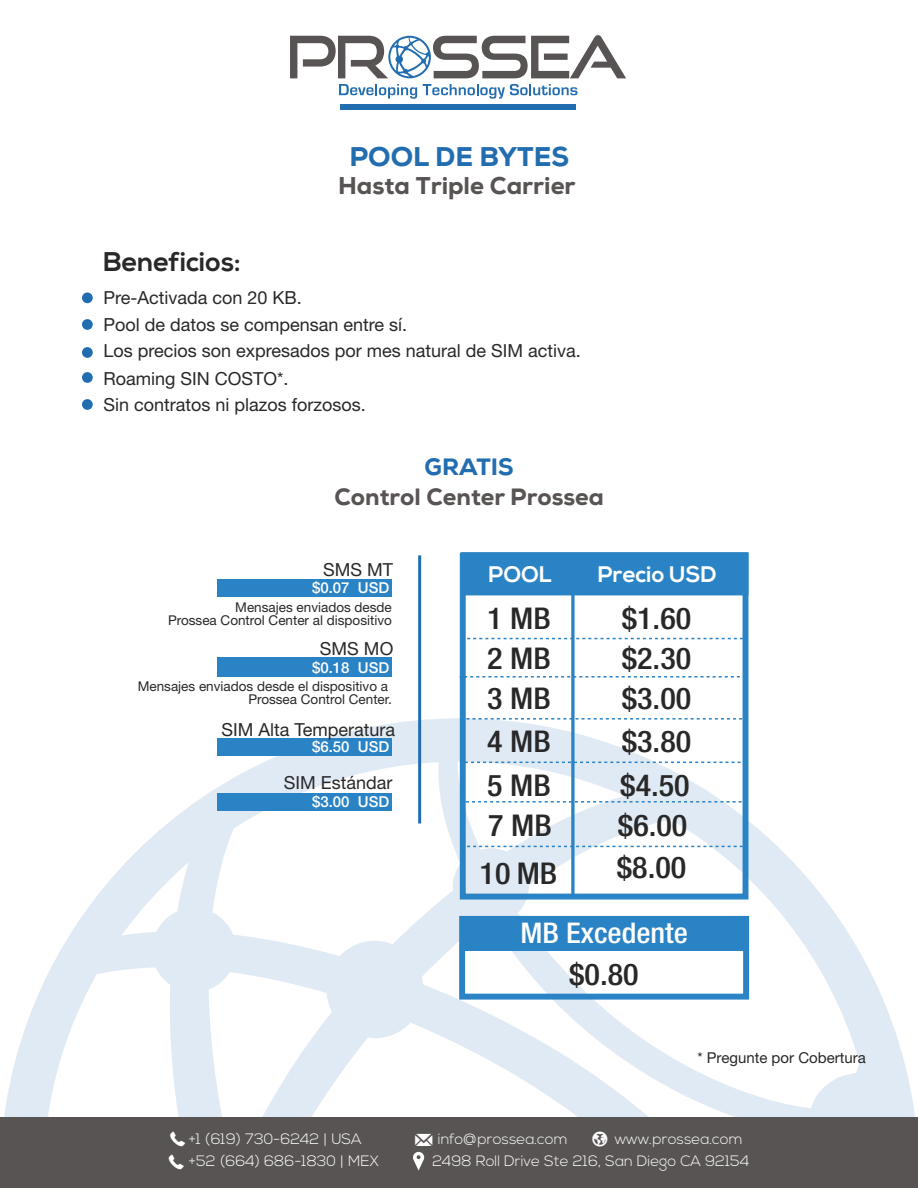
<style>
.page{position:relative;width:918px;height:1188px;background:#fff}
.page>*{position:absolute;margin:0;border:0;box-sizing:border-box;transform-origin:0 0}
.t1{font:500 condensed 30px "Helvetica Neue LT Std";color:#282828;scale:1.07 1}
.t2{font:500 condensed 28.5px "Helvetica Neue LT Std";color:#fff;scale:1.07 1}
.t3{font:800 27px "Nexa";color:#226db0}
.t4{font:700 27px "Nexa";color:#282828}
.t5{font:800 24.3px "Nexa";color:#585453}
.t6{font:800 23.55px "Nexa";color:#585453}
.t7{font:800 23.55px "Nexa";color:#226db0}
.t8{font:700 22.5px "Nexa";color:#fff}
.t9{font:18px/26.2px "Helvetica Neue LT Std";color:#282828}
.t10{font:300 15px/21.9px "Nexa";color:#fff}
.t11{font:500 15px "Helvetica Neue LT Std";color:#fff}
.t12{font:15px "Helvetica Neue LT Std";color:#282828}
.t13{font:13.5px/12.9px "Helvetica Neue LT Std";color:#282828;text-align:right}
.s1{font-family:"Modern Pictograms";font-weight:400;font-size:24.3px}
</style>
<div class="page">
<svg style="left:0;top:718px;width:918px;height:400px"></svg>
<div style="left:462px;top:920px;width:284px;height:31px;background:#2a83c5"></div>
<div style="left:0;top:1118px;width:918px;height:70px;background:#585453"></div>
<svg style="left:413px;top:1152px;width:11px;height:19px"></svg>
<svg style="left:339px;top:84px;width:78px;height:15px"></svg>
<svg style="left:423px;top:84px;width:154px;height:15px"></svg>
<svg style="left:290px;top:35px;width:336px;height:43px"></svg>
<div style="left:341px;top:104px;width:235px;height:5px;background:#226db0"></div>
<div style="left:217px;top:738px;width:175px;height:18px;background:#2a83c5"></div>
<div style="left:217px;top:793px;width:175px;height:18px;background:#2a83c5"></div>
<div style="left:217px;top:579px;width:175px;height:18px;background:#2a83c5"></div>
<div style="left:217px;top:657px;width:175px;height:20px;background:#2a83c5"></div>
<hr style="left:418px;top:555px;width:3px;height:269px;background:#226db0">
<svg style="left:457px;top:552px;width:294px;height:350px"></svg>
<hr style="left:572px;top:555px;width:2px;height:39px;background:#2a83c5">
<svg style="left:571px;top:588px;width:4px;height:310px"></svg>
<svg style="left:463px;top:638px;width:284px;height:1px"></svg>
<svg style="left:460px;top:676px;width:284px;height:2px"></svg>
<svg style="left:462px;top:718px;width:285px;height:2px"></svg>
<svg style="left:460px;top:762px;width:285px;height:1px"></svg>
<svg style="left:461px;top:801px;width:285px;height:2px"></svg>
<svg style="left:463px;top:846px;width:284px;height:1px"></svg>
<div style="left:82px;top:293px;width:11px;height:10px;background:#226db0;border-radius:50%"></div>
<div style="left:82px;top:319px;width:11px;height:11px;background:#226db0;border-radius:50%"></div>
<div style="left:82px;top:347px;width:11px;height:11px;background:#226db0;border-radius:50%"></div>
<div style="left:82px;top:372px;width:11px;height:11px;background:#226db0;border-radius:50%"></div>
<div style="left:82px;top:399px;width:11px;height:11px;background:#226db0;border-radius:50%"></div>
<div style="left:459px;top:916px;width:290px;height:84px;border:6px solid #2a83c5"></div>
<h3 class="t3" style="left:349px;top:139px;width:221px">POOL DE BYTES</h3>
<h3 class="t5" style="left:338px;top:170px;width:239px">Hasta Triple Carrier</h3>
<h3 class="t4" style="left:104px;top:246px;width:139px">Beneficios:</h3>
<p class="t9" style="left:104px;top:284px;width:479px">Pre-Activada con 20 KB.<br>Pool de datos se compensan entre sí.<br>Los precios son expresados por mes natural de SIM activa.</p>
<p class="t9" style="left:104px;top:365px;width:264px">Roaming SIN COSTO*.<br>Sin contratos ni plazos forzosos.</p>
<h3 class="t7" style="left:425px;top:452px;width:91px">GRATIS</h3>
<h3 class="t6" style="left:334px;top:481px;width:271px">Control Center Prossea</h3>
<p class="t9" style="left:323px;top:557px;width:72px">SMS MT</p>
<p class="t13" style="left:168px;top:601px;width:225px">Mensajes enviados desde<br>Prossea Control Center al dispositivo</p>
<p class="t11" style="left:312px;top:659px;width:79px">$0.18 USD</p>
<p class="t11" style="left:312px;top:579px;width:79px">$0.07 USD</p>
<p class="t9" style="left:320px;top:635px;width:75px">SMS MO</p>
<p class="t13" style="left:138px;top:680px;width:256px">Mensajes enviados desde el dispositivo a<br>Prossea Control Center.</p>
<p class="t9" style="left:222px;top:716px;width:175px">SIM Alta Temperatura</p>
<p class="t11" style="left:312px;top:738px;width:79px">$6.50 USD</p>
<p class="t9" style="left:284px;top:769px;width:110px">SIM Estándar</p>
<p class="t11" style="left:312px;top:793px;width:79px">$3.00 USD</p>
<p class="t8" style="left:489px;top:562px;width:65px">POOL</p>
<p class="t8" style="left:598px;top:562px;width:120px">Precio USD</p>
<h1 class="t1" style="left:487px;top:600px;width:61px">1 MB</h1>
<h1 class="t1" style="left:622px;top:600px;width:66px">$1.60</h1>
<h1 class="t1" style="left:487px;top:640px;width:61px">2 MB</h1>
<h1 class="t1" style="left:622px;top:640px;width:66px">$2.30</h1>
<h1 class="t1" style="left:487px;top:681px;width:61px">3 MB</h1>
<h1 class="t1" style="left:622px;top:681px;width:66px">$3.00</h1>
<h1 class="t1" style="left:487px;top:724px;width:61px">4 MB</h1>
<h1 class="t1" style="left:622px;top:724px;width:66px">$3.80</h1>
<h1 class="t1" style="left:487px;top:767px;width:61px">5 MB</h1>
<h1 class="t1" style="left:620px;top:767px;width:66px">$4.50</h1>
<h1 class="t1" style="left:488px;top:808px;width:61px">7 MB</h1>
<h1 class="t1" style="left:618px;top:808px;width:66px">$6.00</h1>
<h1 class="t1" style="left:617px;top:850px;width:66px">$8.00</h1>
<h1 class="t1" style="left:480px;top:856px;width:74px">10 MB</h1>
<h2 class="t2" style="left:520px;top:916px;width:158px">MB Excedente</h2>
<h1 class="t1" style="left:569px;top:957px;width:66px">$0.80</h1>
<p class="t12" style="left:697px;top:1049px;width:170px">* Pregunte por Cobertura</p>
<p class="t10" style="left:188px;top:1129px;width:175px">+1 (619) 730-6242 | USA</p>
<p class="t10" style="left:189px;top:1151px;width:192px">+52 (664) 686-1830 | MEX</p>
<p class="t10" style="left:433px;top:1129px;width:318px;text-indent:-20px"><span class="s1">m</span> info@prossea.com<br>2498 Roll Drive Ste 216, San Diego CA 92154</p>
<p class="t10" style="left:615px;top:1129px;width:129px">www.prossea.com</p>
</div>
